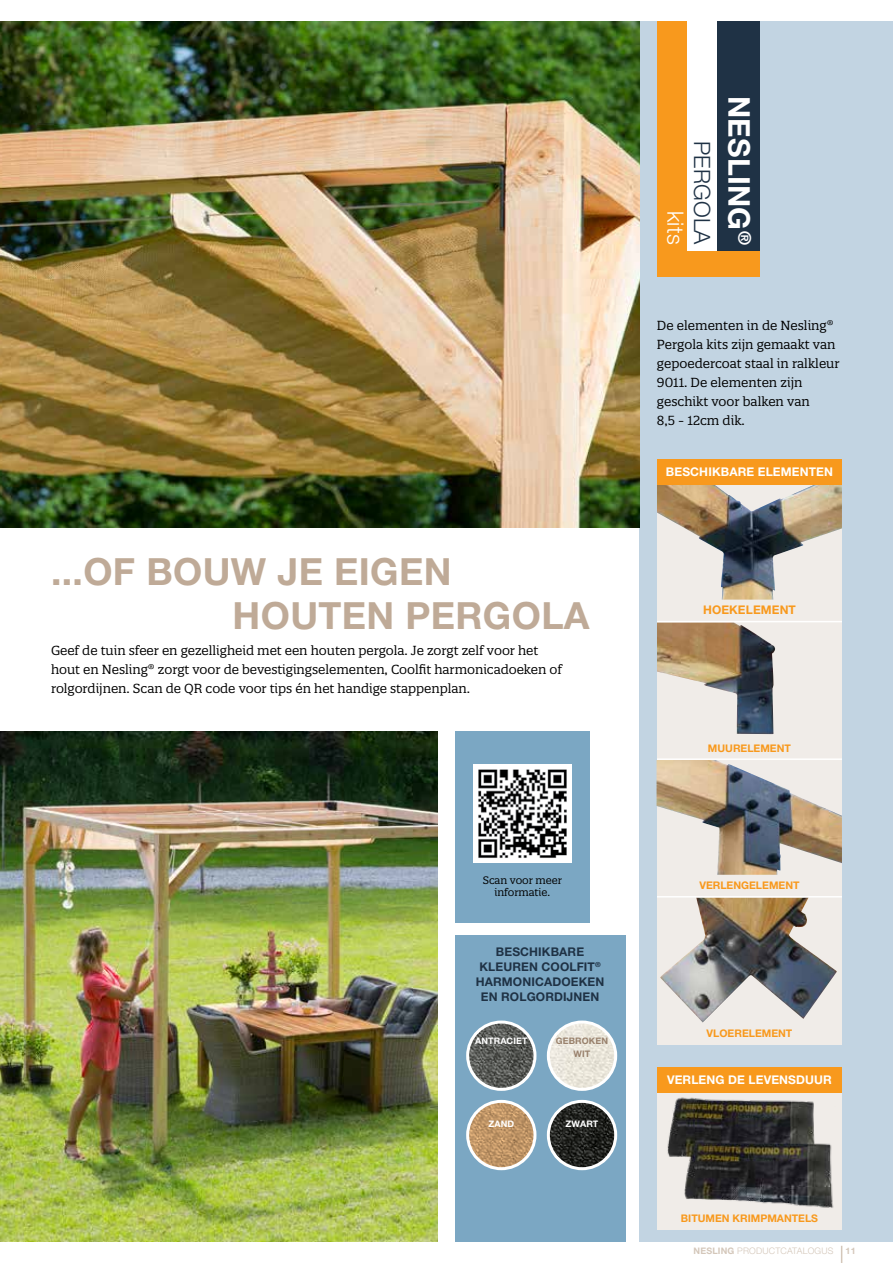
<style>
.page{position:relative;width:893px;height:1263px;background:#fff}
.page>*{position:absolute;margin:0;border:0;box-sizing:border-box;transform-origin:0 0}
.t1{font:700 37.5px/44.7px "Helvetica Neue LT Pro";letter-spacing:.01em;color:#bfaa97}
.t2{font:700 30px "Helvetica Neue LT Pro";letter-spacing:.01em;color:#fff}
.t3{font:300 22.5px "Helvetica Neue LT Pro";letter-spacing:.01em;color:#1f3245}
.t4{font:300 22.5px "Helvetica Neue LT Pro";color:#fff}
.t5{font:12.75px/19.2px "Quatro Slab";letter-spacing:-.005em;color:#000}
.t6{font:700 12px/15px "Helvetica Neue LT Pro";letter-spacing:.01em;color:#1f3245;text-align:center}
.t7{font:700 12px "Helvetica Neue LT Pro";letter-spacing:.01em;color:#fff}
.t8{font:700 12px "Helvetica Neue LT Pro";letter-spacing:.01em;color:#f8991d}
.t9{font:700 10.5px "Helvetica Neue LT Pro";color:#f8991d}
.t10{font:10.5px/12px "Quatro Slab";letter-spacing:-.005em;color:#000;text-align:center}
.t11{font:300 9px "Helvetica Neue LT Pro";letter-spacing:.02em;color:#d4c7ba}
.t12{font:700 9px "Helvetica Neue LT Pro";letter-spacing:.01em;color:#fff}
.t13{font:700 9px/12.8px "Helvetica Neue LT Pro";letter-spacing:.01em;color:#99816c;text-align:center}
.t14{font:700 9px "Helvetica Neue LT Pro";color:#d4c7ba}
.s1{font-weight:700}
</style>
<div class="page">
<div style="left:640px;top:21px;width:253px;height:1221px;background:#c2d4e2"></div>
<div style="left:657px;top:482px;width:185px;height:562px;background:#f0ece8"></div>
<img style="left:0;top:21px;width:640px;height:506px">
<img style="left:0;top:731px;width:438px;height:511px">
<div style="left:455px;top:935px;width:170px;height:307px;background:#7ba7c3"></div>
<div style="left:455px;top:731px;width:135px;height:192px;background:#7ba7c3"></div>
<img style="left:657px;top:485px;width:185px;height:115px">
<img style="left:656px;top:760px;width:186px;height:115px">
<img style="left:660px;top:897px;width:177px;height:125px">
<img style="left:657px;top:622px;width:119px;height:112px">
<div style="left:657px;top:1090px;width:185px;height:139px;background:#f0ece8"></div>
<div style="left:657px;top:1067px;width:185px;height:26px;background:#f8991d"></div>
<svg style="left:841px;top:1246px;width:1px;height:17px"></svg>
<div style="left:657px;top:459px;width:185px;height:26px;background:#f8991d"></div>
<div style="left:657px;top:21px;width:102px;height:255px;background:#f8991d"></div>
<div style="left:717px;top:21px;width:42px;height:230px;background:#1f3245"></div>
<div style="left:687px;top:21px;width:30px;height:230px;background:#fff"></div>
<hr style="left:657px;top:621px;width:185px;height:1px;background:#fff">
<hr style="left:657px;top:758px;width:185px;height:2px;background:#fff">
<hr style="left:657px;top:896px;width:185px;height:1px;background:#fff">
<img style="left:473px;top:764px;width:98px;height:98px">
<img style="left:548px;top:1101px;width:68px;height:68px">
<div style="left:547px;top:1100px;width:70px;height:70px;border:3px solid #fff;border-radius:50%"></div>
<img style="left:469px;top:1101px;width:66px;height:68px">
<div style="left:466px;top:1100px;width:70px;height:70px;border:3px solid #fff;border-radius:50%"></div>
<img style="left:469px;top:1024px;width:66px;height:64px">
<div style="left:466px;top:1020px;width:70px;height:71px;border:3px solid #fff;border-radius:50%"></div>
<img style="left:548px;top:1024px;width:68px;height:65px">
<div style="left:547px;top:1020px;width:70px;height:71px;border:3px solid #fff;border-radius:50%"></div>
<img style="left:667px;top:1097px;width:167px;height:111px">
<h1 class="t1" style="left:233px;top:548px;width:359px;text-indent:-182px">...OF BOUW JE EIGEN<br>HOUTEN PERGOLA</h1>
<p class="t5" style="left:51px;top:641px;width:512px">Geef de tuin sfeer en gezelligheid met een houten pergola. Je zorgt zelf voor het hout en Nesling® zorgt voor de bevestigingselementen, Coolfit harmonicadoeken of rolgordijnen. Scan de QR code voor tips én het handige stappenplan.</p>
<p class="t10" style="left:483px;top:874px;width:81px">Scan voor meer informatie.</p>
<p class="t6" style="left:476px;top:944px;width:130px">BESCHIKBARE<br>KLEUREN COOLFIT<sup>®<br></sup>HARMONICADOEKEN<br>EN ROLGORDIJNEN</p>
<p class="t12" style="left:475px;top:1035px;width:54px">ANTRACIET</p>
<p class="t13" style="left:556px;top:1034px;width:54px">GEBROKEN<br>WIT</p>
<p class="t12" style="left:488px;top:1118px;width:27px">ZAND</p>
<p class="t12" style="left:566px;top:1118px;width:34px">ZWART</p>
<h3 class="t4" style="left:689px;top:211px;width:35px;rotate:90deg">kits</h3>
<h3 class="t3" style="left:716px;top:141px;width:105px;rotate:90deg">PERGOLA</h3>
<h2 class="t2" style="left:758px;top:96px;width:150px;rotate:90deg">NESLING<sup>®</sup></h2>
<p class="t5" style="left:657px;top:315px;width:184px">De elementen in de Nesling®<br>Pergola kits zijn gemaakt van gepoedercoat staal in ralkleur<br>9011. De elementen zijn geschikt voor balken van<br>8,5 - 12cm dik.</p>
<p class="t7" style="left:666px;top:464px;width:169px">BESCHIKBARE ELEMENTEN</p>
<p class="t8" style="left:703px;top:603px;width:94px">HOEKELEMENT</p>
<p class="t9" style="left:708px;top:741px;width:85px">MUURELEMENT</p>
<p class="t9" style="left:699px;top:879px;width:102px">VERLENGELEMENT</p>
<p class="t9" style="left:707px;top:1027px;width:87px">VLOERELEMENT</p>
<p class="t7" style="left:667px;top:1073px;width:166px">VERLENG DE LEVENSDUUR</p>
<p class="t9" style="left:681px;top:1212px;width:139px">BITUMEN KRIMPMANTELS</p>
<p class="t11" style="left:693px;top:1245px;width:141px"><span class="s1">NESLING</span> PRODUCTCATALOGUS</p>
<p class="t14" style="left:846px;top:1245px;width:12px">11</p>
</div>
